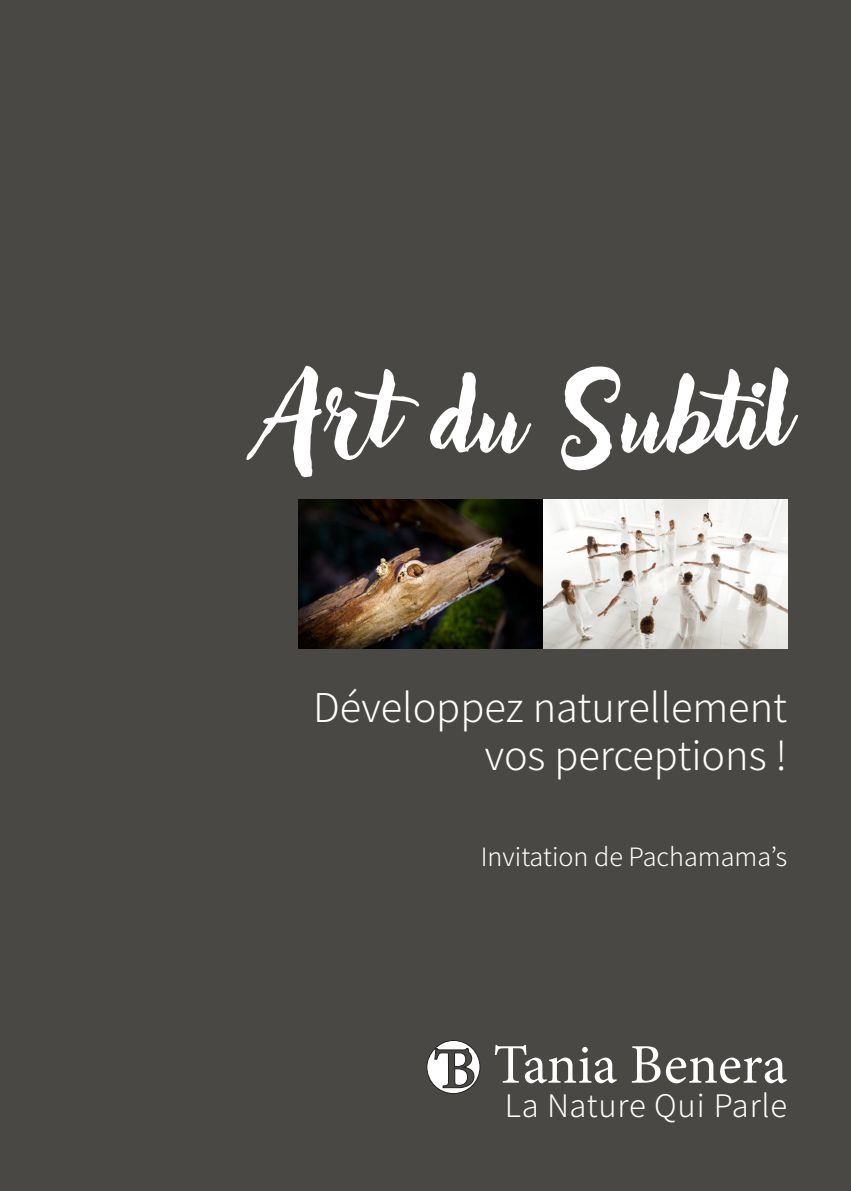
<style>
.page{position:relative;width:851px;height:1191px;background:#fff}
.page>*{position:absolute;margin:0;border:0;box-sizing:border-box;transform-origin:0 0}
.t1{font:103.2px "Adlery Pro";color:#fff}
.t2{font:56px "Minion Pro";color:#fff}
.t3{font:300 44px/48px "Assistant";color:#fff;text-align:right}
.t4{font:300 34.4px "Assistant";letter-spacing:.02em;color:#fff}
.t5{font:300 28px "Assistant";color:#fff}
</style>
<div class="page">
<div style="left:0;top:0;width:850px;height:1191px;background:#4a4844"></div>
<svg style="left:427px;top:1040px;width:53px;height:53px"></svg>
<img style="left:298px;top:499px;width:489px;height:149px">
<p class="t1" style="left:265px;top:354px;width:524px">Art du Subtil</p>
<p class="t3" style="left:313px;top:680px;width:475px">Développez naturellement vos perceptions !</p>
<p class="t5" style="left:480px;top:837px;width:308px">Invitation de Pachamama’s</p>
<p class="t2" style="left:493px;top:1027px;width:295px">Tania Benera</p>
<p class="t4" style="left:504px;top:1082px;width:284px">La Nature Qui Parle</p>
</div>
